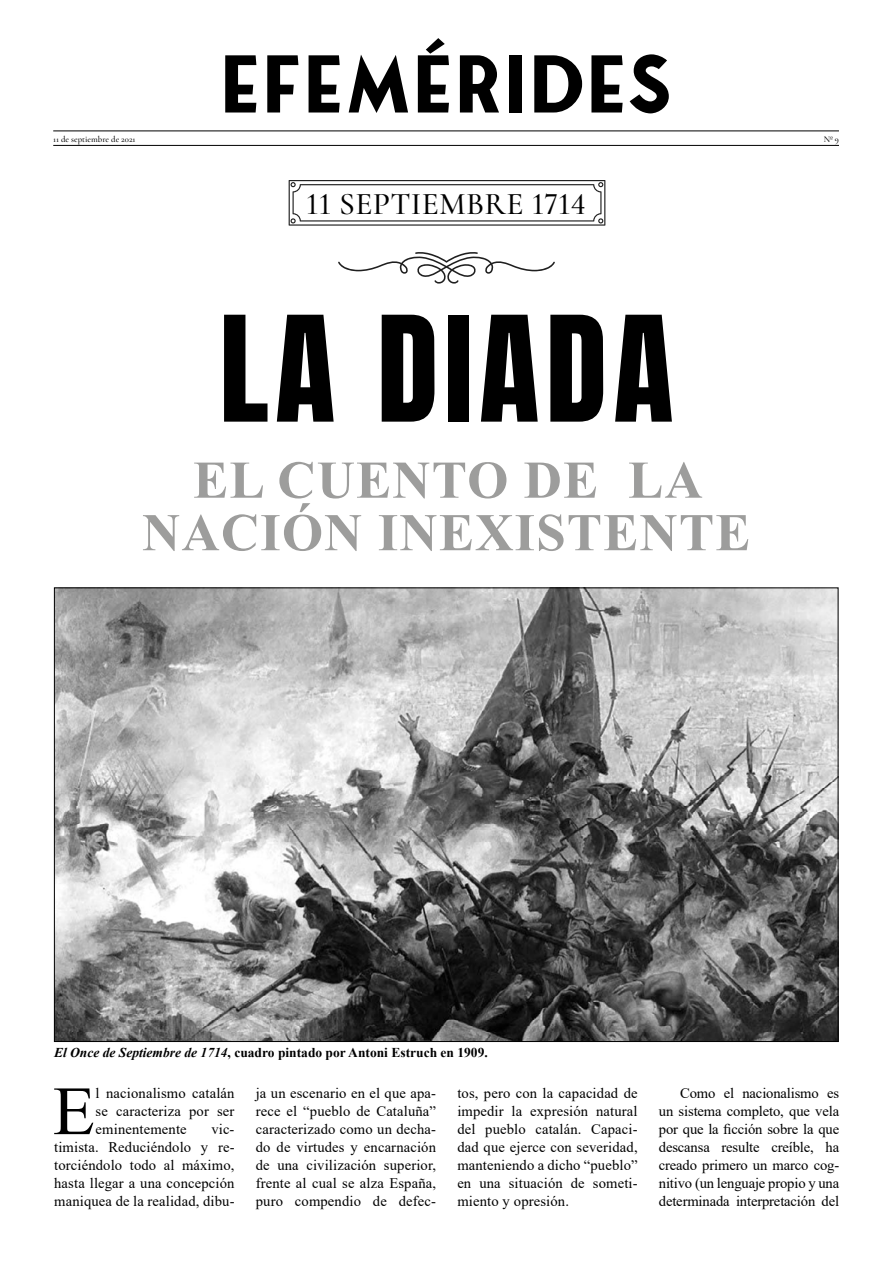
<style>
.page{position:relative;width:893px;height:1263px;background:#fff}
.page>*{position:absolute;margin:0;border:0;box-sizing:border-box;transform-origin:0 0}
.t1{font:124.5px "Anton";letter-spacing:.05em;color:#000}
.t2{font:700 78px "Fonseca";color:#000}
.t3{font:69px "Times New Roman";color:#000}
.t4{font:700 52.95px/52.5px "Times New Roman";letter-spacing:.02em;color:#9d9d9c;text-align:center}
.t5{font:500 31.65px "Cormorant";letter-spacing:.01em;color:#000}
.t6{font:14.7px/18px "Times New Roman";letter-spacing:.01em;color:#000;text-align:justify}
.t7{font:700 13.5px "Times New Roman";color:#000}
.t8{font:500 8.7px "Cormorant";color:#000}
.s1{font-style:italic}
</style>
<div class="page">
<hr style="left:53px;top:131px;width:786px;height:1px;background:#000">
<hr style="left:53px;top:145px;width:786px;height:1px;background:#000">
<svg style="left:338px;top:252px;width:217px;height:32px"></svg>
<img style="left:56px;top:590px;width:780px;height:450px">
<svg style="left:289px;top:180px;width:316px;height:46px"></svg>
<h2 class="t2" style="left:219px;top:36px;width:455px">EFEMÉRIDES</h2>
<p class="t8" style="left:53px;top:134px;width:84px">11 de septiembre de 2021</p>
<p class="t8" style="left:824px;top:134px;width:17px">Nº 9</p>
<h3 class="t5" style="left:306px;top:185px;width:281px">11 SEPTIEMBRE 1714</h3>
<h1 class="t1" style="left:219px;top:306px;width:456px">LA DIADA</h1>
<h3 class="t4" style="left:142px;top:452px;width:610px">EL CUENTO DE LA<br>NACIÓN INEXISTENTE</h3>
<p class="t7" style="left:54px;top:1043px;width:435px"><span class="s1">El Once de Septiembre de 1714</span>, cuadro pintado por Antoni Estruch en 1909.</p>
<h3 class="t3" style="left:53px;top:1062px;width:44px">E</h3>
<p class="t6" style="left:96px;top:1084px;width:140px">l nacionalismo catalán se caracteriza por ser eminentemente</p>
<p class="t6" style="left:256px;top:1084px;width:182px">ja un escenario en el que apa&shy;rece el “pueblo de Cataluña” caracterizado como un decha&shy;do de virtudes y encarnación de una civilización superior, frente al cual se alza España, puro compendio de defec-</p>
<p class="t6" style="left:457px;top:1084px;width:182px">tos, pero con la capacidad de impedir la expresión natural del pueblo catalán. Capaci&shy;dad que ejerce con severidad, manteniendo a dicho “pueblo” en una situación de someti&shy;miento y opresión.</p>
<p class="t6" style="left:659px;top:1084px;width:182px;text-indent:21px">Como el nacionalismo es un sistema completo, que vela por que la ficción sobre la que descansa resulte creíble, ha creado primero un marco cog&shy;nitivo (un lenguaje propio y una determinada interpretación del</p>
<p class="t6" style="left:54px;top:1120px;width:182px;text-indent:157px">vic&shy;timista. Reduciéndolo y re&shy;torciéndolo todo al máximo, hasta llegar a una concepción maniquea de la realidad, dibu-</p>
</div>
